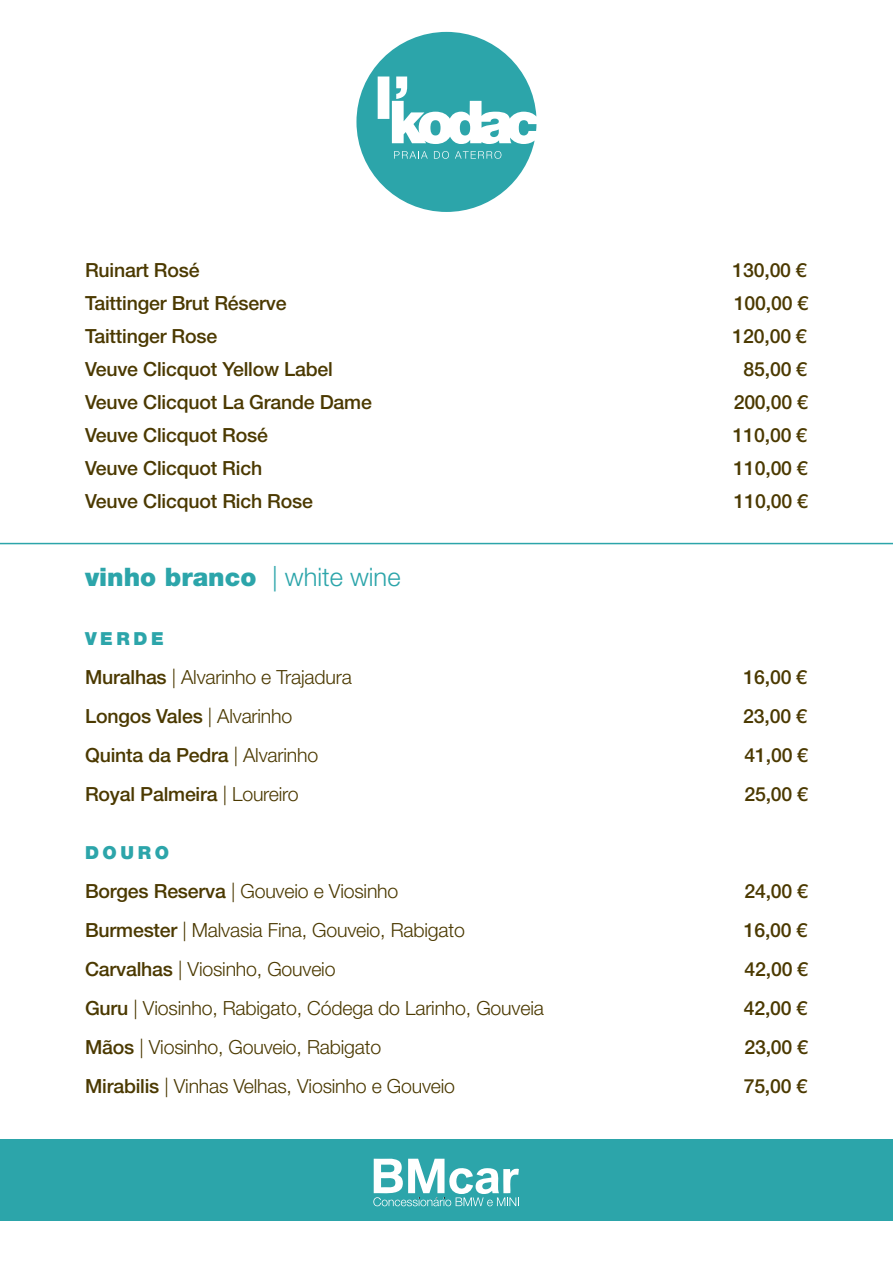
<style>
.page{position:relative;width:893px;height:1263px;background:#fff}
.page>*{position:absolute;margin:0;border:0;box-sizing:border-box;transform-origin:0 0}
.t1{font:900 25.5px "Helvetica Neue LT Std";color:#2ca5aa}
.t2{font:500 19.5px "Helvetica Neue LT Std";letter-spacing:-.01em;color:#4b3900}
.t3{font:300 19.5px "Helvetica Neue LT Std";letter-spacing:-.01em;color:#4b3900}
.t4{font:900 18px "Helvetica Neue LT Std";letter-spacing:.2em;color:#2ca5aa}
.s1{font-weight:300}
.s2{font-weight:500}
</style>
<div class="page">
<div style="left:0;top:1139px;width:893px;height:81px;background:#2ca5aa"></div>
<svg style="left:373px;top:1158px;width:146px;height:48px"></svg>
<svg style="left:356px;top:32px;width:180px;height:180px"></svg>
<hr style="left:0;top:543px;width:893px;height:1px;background:#2ca5aa">
<p class="t2" style="left:85px;top:259px;width:116px">Ruinart Rosé</p>
<p class="t2" style="left:732px;top:259px;width:76px">130,00 €</p>
<p class="t2" style="left:85px;top:292px;width:203px">Taittinger Brut Réserve</p>
<p class="t2" style="left:734px;top:292px;width:76px">100,00 €</p>
<p class="t2" style="left:85px;top:325px;width:134px">Taittinger Rose</p>
<p class="t2" style="left:733px;top:325px;width:76px">120,00 €</p>
<p class="t2" style="left:85px;top:358px;width:249px">Veuve Clicquot Yellow Label</p>
<p class="t2" style="left:743px;top:358px;width:65px">85,00 €</p>
<p class="t2" style="left:85px;top:391px;width:288px">Veuve Clicquot La Grande Dame</p>
<p class="t2" style="left:734px;top:391px;width:76px">200,00 €</p>
<p class="t2" style="left:85px;top:424px;width:184px">Veuve Clicquot Rosé</p>
<p class="t2" style="left:733px;top:424px;width:76px">110,00 €</p>
<p class="t2" style="left:85px;top:457px;width:179px">Veuve Clicquot Rich</p>
<p class="t2" style="left:733px;top:457px;width:76px">110,00 €</p>
<p class="t2" style="left:85px;top:490px;width:229px">Veuve Clicquot Rich Rose</p>
<p class="t2" style="left:734px;top:490px;width:76px">110,00 €</p>
<h1 class="t1" style="left:85px;top:562px;width:317px">vinho branco <span class="s1">| white wine</span></h1>
<p class="t4" style="left:85px;top:628px;width:80px">VERDE</p>
<p class="t3" style="left:85px;top:665px;width:268px"><span class="s2">Muralhas</span> | Alvarinho e Trajadura</p>
<p class="t2" style="left:744px;top:665px;width:65px">16,00 €</p>
<p class="t2" style="left:85px;top:704px;width:209px">Longos Vales <span class="s1">| Alvarinho</span></p>
<p class="t2" style="left:743px;top:704px;width:65px">23,00 €</p>
<p class="t2" style="left:85px;top:743px;width:235px">Quinta da Pedra <span class="s1">| Alvarinho</span></p>
<p class="t2" style="left:744px;top:743px;width:65px">41,00 €</p>
<p class="t2" style="left:85px;top:782px;width:215px">Royal Palmeira <span class="s1">| Loureiro</span></p>
<p class="t2" style="left:744px;top:782px;width:65px">25,00 €</p>
<p class="t4" style="left:85px;top:842px;width:86px">DOURO</p>
<p class="t3" style="left:85px;top:879px;width:315px"><span class="s2">Borges Reserva</span> | Gouveio e Viosinho</p>
<p class="t2" style="left:744px;top:880px;width:65px">24,00 €</p>
<p class="t3" style="left:85px;top:918px;width:381px"><span class="s2">Burmester</span> | Malvasia Fina, Gouveio, Rabigato</p>
<p class="t2" style="left:744px;top:919px;width:65px">16,00 €</p>
<p class="t3" style="left:85px;top:957px;width:252px"><span class="s2">Carvalhas</span> | Viosinho, Gouveio</p>
<p class="t2" style="left:744px;top:958px;width:65px">42,00 €</p>
<p class="t3" style="left:85px;top:996px;width:460px"><span class="s2">Guru</span> | Viosinho, Rabigato, Códega do Larinho, Gouveia</p>
<p class="t2" style="left:744px;top:997px;width:65px">42,00 €</p>
<p class="t3" style="left:85px;top:1035px;width:298px"><span class="s2">Mãos</span> | Viosinho, Gouveio, Rabigato</p>
<p class="t2" style="left:744px;top:1036px;width:65px">23,00 €</p>
<p class="t3" style="left:85px;top:1074px;width:372px"><span class="s2">Mirabilis</span> | Vinhas Velhas, Viosinho e Gouveio</p>
<p class="t2" style="left:744px;top:1075px;width:65px">75,00 €</p>
</div>
